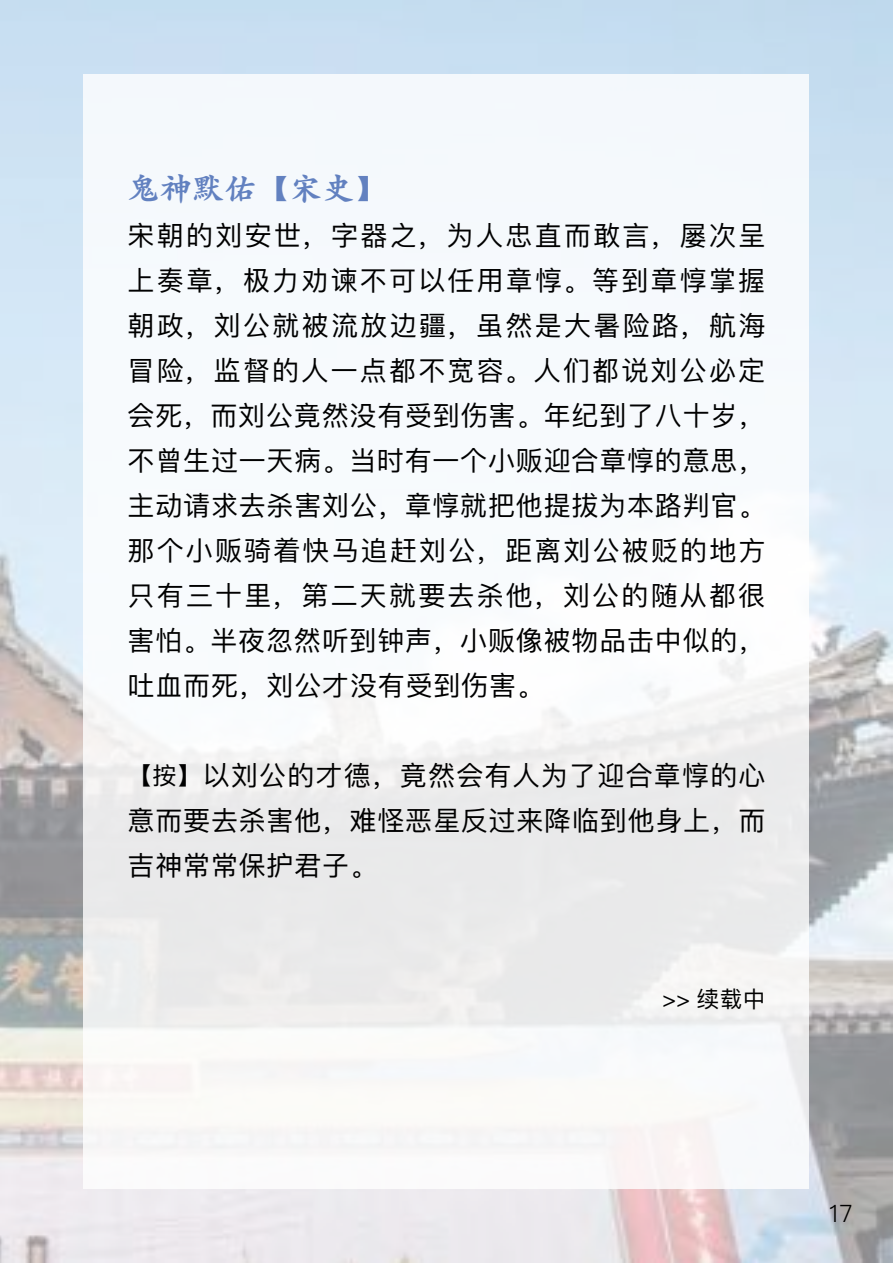
<style>
.page{position:relative;width:893px;height:1263px;background:#fff}
.page>*{position:absolute;margin:0;border:0;box-sizing:border-box;transform-origin:0 0}
.t1{font:900 31.5px "ST Kaiti TC";letter-spacing:.03em;color:#6281c0}
.t2{font:27px/45px "Ping Fang SC";letter-spacing:.03em;color:#000;text-align:justify}
.t3{font:300 24px "Ping Fang SC";color:#000}
.t4{font:22.5px "Ping Fang SC";color:#000}
.s1{font-size:24px}
</style>
<div class="page">
<img style="left:0;top:0;width:893px;height:1263px">
<div style="left:84px;top:74px;width:725px;height:1114px;background:linear-gradient(to right,#f4f6f8,#f4f6f8)"></div>
<p class="t1" style="left:128px;top:168px;width:260px">鬼神默佑【宋史】</p>
<p class="t2" style="left:128px;top:213px;width:640px">宋朝的刘安世，字器之，为人忠直而敢言，屡次呈上奏章，极力劝谏不可以任用章惇。等到章惇掌握朝政，刘公就被流放边疆，虽然是大暑险路，航海冒险，监督的人一点都不宽容。人们都说刘公必定会死，而刘公竟然没有受到伤害。年纪到了八十岁，不曾生过一天病。当时有一个小贩迎合章惇的意思，主动请求去杀害刘公，章惇就把他提拔为本路判官。那个小贩骑着快马追赶刘公，距离刘公被贬的地方只有三十里，第二天就要去杀他，刘公的随从都很害怕。半夜忽然听到钟声，小贩像被物品击中似的，吐血而死，刘公才没有受到伤害。</p>
<p class="t2" style="left:128px;top:753px;width:639px"><span class="s1">【按】</span>以刘公的才德，竟然会有人为了迎合章惇的心意而要去杀害他，难怪恶星反过来降临到他身上，而吉神常常保护君子。</p>
<p class="t4" style="left:662px;top:985px;width:105px">&gt;&gt; 续载中</p>
<p class="t3" style="left:829px;top:1198px;width:25px">17</p>
</div>
